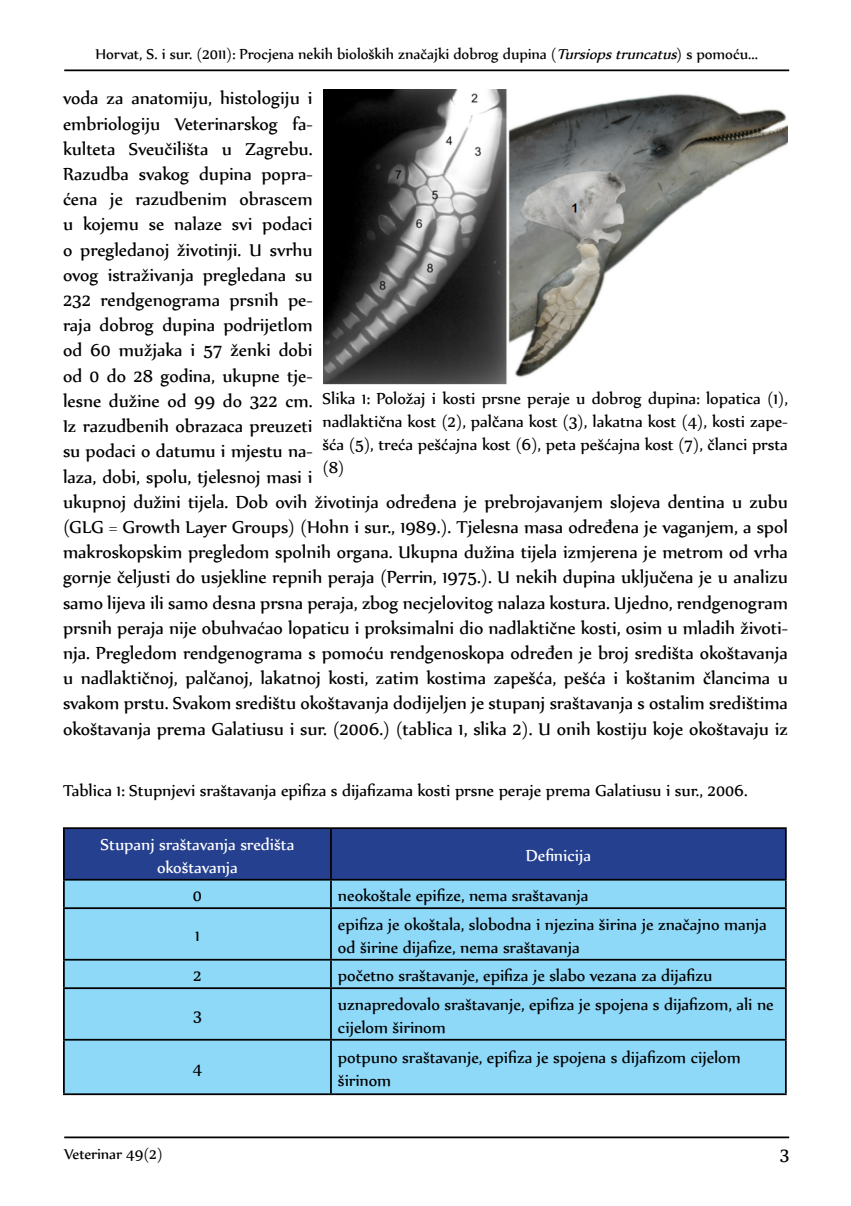
<style>
.page{position:relative;width:851px;height:1206px;background:#fff}
.page>*{position:absolute;margin:0;border:0;box-sizing:border-box;transform-origin:0 0}
.t1{font:21px/25.2px "Nyala";color:#000}
.t2{font:19.25px/23.1px "Nyala";color:#000}
.t3{font:19.25px/23.1px "Nyala";color:#fff;text-align:center}
.t4{font:17.5px "Nyala";color:#000}
.s1{font-style:italic}
</style>
<div class="page">
<hr style="left:64px;top:69px;width:725px;height:2px;background:#000">
<hr style="left:64px;top:1136px;width:725px;height:2px;background:#000">
<img style="left:324px;top:89px;width:464px;height:295px">
<div style="left:65px;top:829px;width:720px;height:49px;background:#25408f"></div>
<div style="left:65px;top:880px;width:720px;height:213px;background:#8ed8f8"></div>
<hr style="left:63px;top:827px;width:268px;height:2px;background:#000">
<hr style="left:63px;top:829px;width:2px;height:49px;background:#000">
<hr style="left:331px;top:827px;width:456px;height:2px;background:#000">
<hr style="left:330px;top:829px;width:2px;height:49px;background:#000">
<hr style="left:785px;top:829px;width:2px;height:49px;background:#000">
<hr style="left:63px;top:878px;width:268px;height:2px;background:#000">
<hr style="left:63px;top:880px;width:2px;height:27px;background:#000">
<hr style="left:331px;top:878px;width:456px;height:2px;background:#000">
<hr style="left:330px;top:880px;width:2px;height:27px;background:#000">
<hr style="left:785px;top:880px;width:2px;height:27px;background:#000">
<hr style="left:63px;top:907px;width:268px;height:2px;background:#000">
<hr style="left:63px;top:909px;width:2px;height:49px;background:#000">
<hr style="left:331px;top:907px;width:456px;height:2px;background:#000">
<hr style="left:330px;top:909px;width:2px;height:49px;background:#000">
<hr style="left:785px;top:909px;width:2px;height:49px;background:#000">
<hr style="left:63px;top:958px;width:268px;height:2px;background:#000">
<hr style="left:63px;top:960px;width:2px;height:27px;background:#000">
<hr style="left:331px;top:958px;width:456px;height:2px;background:#000">
<hr style="left:330px;top:960px;width:2px;height:27px;background:#000">
<hr style="left:785px;top:960px;width:2px;height:27px;background:#000">
<hr style="left:63px;top:987px;width:268px;height:2px;background:#000">
<hr style="left:63px;top:989px;width:2px;height:49px;background:#000">
<hr style="left:331px;top:987px;width:456px;height:2px;background:#000">
<hr style="left:330px;top:989px;width:2px;height:49px;background:#000">
<hr style="left:785px;top:989px;width:2px;height:49px;background:#000">
<hr style="left:63px;top:1038px;width:268px;height:2px;background:#000">
<hr style="left:63px;top:1040px;width:2px;height:53px;background:#000">
<hr style="left:331px;top:1038px;width:456px;height:2px;background:#000">
<hr style="left:330px;top:1040px;width:2px;height:53px;background:#000">
<hr style="left:785px;top:1040px;width:2px;height:53px;background:#000">
<hr style="left:63px;top:1093px;width:268px;height:2px;background:#000">
<hr style="left:331px;top:1093px;width:456px;height:2px;background:#000">
<p class="t4" style="left:96px;top:43px;width:664px">Horvat, S. i sur. (2011): Procjena nekih bioloških značajki dobrog dupina (<span class="s1">Tursiopstruncatus</span>) s pomoću...</p>
<p class="t1" style="left:63px;top:85px;width:726px">voda za anatomiju, histologiju i<br>embriologiju Veterinarskog fa-<br>kulteta Sveučilišta u Zagrebu.<br>Razudba svakog dupina popra-<br>ćena je razudbenim obrascem<br>u kojemu se nalaze svi podaci<br>o pregledanoj životinji. U svrhu<br>ovog istraživanja pregledana su<br>232 rendgenograma prsnih pe-<br>raja dobrog dupina podrijetlom<br>od 60 mužjaka i 57 ženki dobi<br>od 0 do 28 godina, ukupne tje-<br>lesne dužine od 99 do 322 cm.<br>Iz razudbenih obrazaca preuzeti<br>su podaci o datumu i mjestu na-<br>laza, dobi, spolu, tjelesnoj masi i<br>ukupnoj dužini tijela. Dob ovih životinja određena je prebrojavanjem slojeva dentina u zubu (GLG = Growth Layer Groups) (Hohn i sur., 1989.). Tjelesna masa određena je vaganjem, a spol makroskopskim pregledom spolnih organa. Ukupna dužina tijela izmjerena je metrom od vrha gornje čeljusti do usjekline repnih peraja (Perrin, 1975.). U nekih dupina uključena je u analizu samo lijeva ili samo desna prsna peraja, zbog necjelovitog nalaza kostura. Ujedno, rendgenogram prsnih peraja nije obuhvaćao lopaticu i proksimalni dio nadlaktične kosti, osim u mladih životi&shy;nja. Pregledom rendgenograma s pomoću rendgenoskopa određen je broj središta okoštavanja u nadlaktičnoj, palčanoj, lakatnoj kosti, zatim kostima zapešća, pešća i koštanim člancima u svakom prstu. Svakom središtu okoštavanja dodijeljen je stupanj sraštavanja s ostalim središtima okoštavanja prema Galatiusu i sur. (2006.) (tablica 1, slika 2). U onih kostiju koje okoštavaju iz</p>
<p class="t2" style="left:322px;top:386px;width:467px;text-align:justify">Slika 1: Položaj i kosti prsne peraje u dobrog dupina: lopatica (1), nadlaktična kost (2), palčana kost (3), lakatna kost (4), kosti zape&shy;šća (5), treća pešćajna kost (6), peta pešćajna kost (7), članci prsta (8)</p>
<p class="t2" style="left:63px;top:778px;width:686px">Tablica 1: Stupnjevi sraštavanja epifiza s dijafizama kosti prsne peraje prema Galatiusu i sur., 2006.</p>
<p class="t3" style="left:101px;top:832px;width:195px">Stupanj sraštavanja središta okoštavanja</p>
<p class="t3" style="left:526px;top:843px;width:67px">Definicija</p>
<p class="t2" style="left:193px;top:883px;width:11px">0</p>
<p class="t2" style="left:338px;top:883px;width:252px">neokoštale epifize, nema sraštavanja</p>
<p class="t2" style="left:195px;top:923px;width:6px">1</p>
<p class="t2" style="left:338px;top:912px;width:430px">epifiza je okoštala, slobodna i njezina širina je značajno manja od širine dijafize, nema sraštavanja</p>
<p class="t2" style="left:193px;top:963px;width:10px">2</p>
<p class="t2" style="left:338px;top:963px;width:376px">početno sraštavanje, epifiza je slabo vezana za dijafizu</p>
<p class="t2" style="left:193px;top:1003px;width:10px">3</p>
<p class="t2" style="left:338px;top:992px;width:437px">uznapredovalo sraštavanje, epifiza je spojena s dijafizom, ali ne cijelom širinom</p>
<p class="t2" style="left:193px;top:1056px;width:11px">4</p>
<p class="t2" style="left:338px;top:1045px;width:404px">potpuno sraštavanje, epifiza je spojena s dijafizom cijelom širinom</p>
<p class="t4" style="left:64px;top:1143px;width:100px">Veterinar 49(2)</p>
<p class="t1" style="left:779px;top:1140px;width:11px">3</p>
</div>
